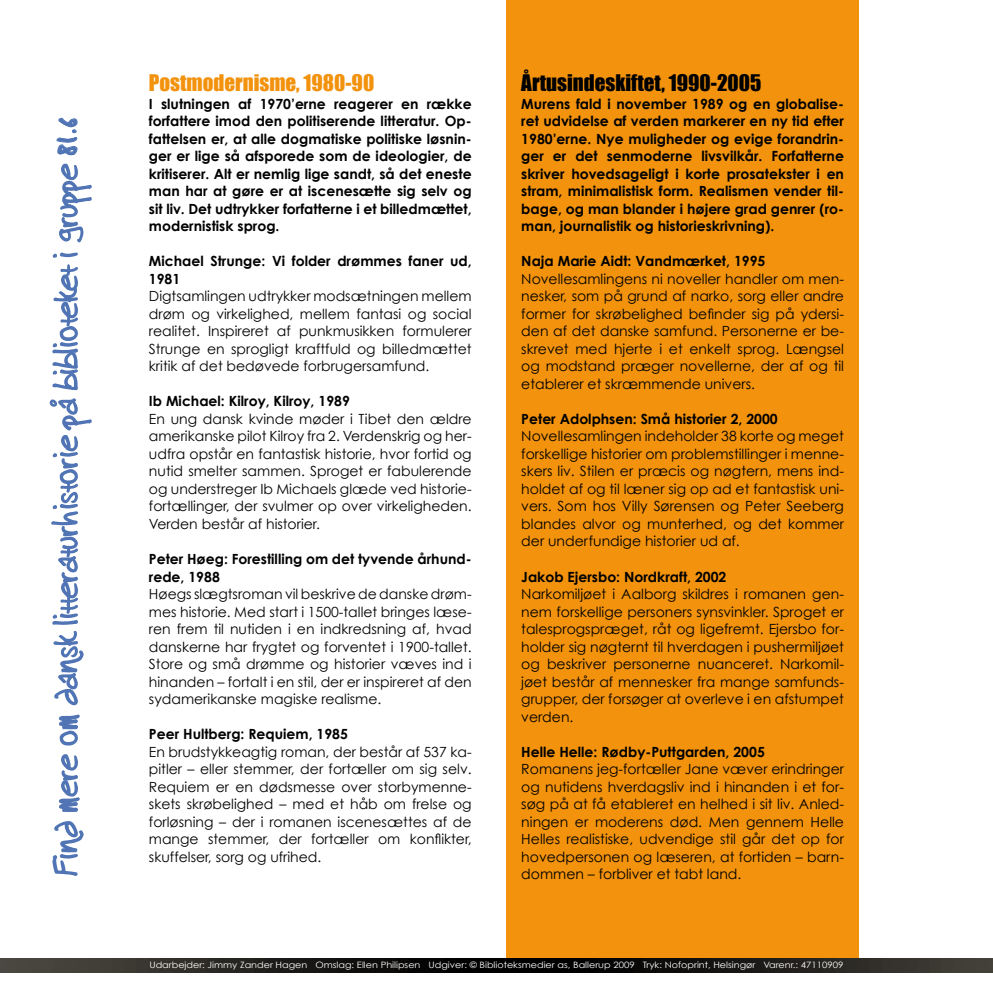
<style>
.page{position:relative;width:993px;height:993px;background:#fff}
.page>*{position:absolute;margin:0;border:0;box-sizing:border-box;transform-origin:0 0}
.t1{font:21px "Impact";color:#000}
.t2{font:21px "Impact";color:#f2920d}
.t3{font:14px/17.5px "Century Gothic";color:#000;text-align:justify}
.t4{font:700 14px/17.5px "Century Gothic";color:#000;text-align:justify}
.t5{font:8.75px "Century Gothic";color:#fff;scale:1.1 1}
</style>
<div class="page">
<div style="left:506px;top:0;width:352px;height:965px;background:#f2920d"></div>
<svg style="left:0;top:957px;width:992px;height:14px;background:#2f2b25"></svg>
<svg style="left:52px;top:821px;width:32px;height:55px"></svg>
<svg style="left:58px;top:754px;width:22px;height:58px"></svg>
<svg style="left:58px;top:714px;width:22px;height:32px"></svg>
<svg style="left:52px;top:252px;width:26px;height:139px"></svg>
<svg style="left:59px;top:163px;width:33px;height:80px"></svg>
<svg style="left:56px;top:118px;width:21px;height:37px"></svg>
<svg style="left:49px;top:398px;width:43px;height:308px"></svg>
<h1 class="t2" style="left:149px;top:70px;width:227px">Postmodernisme, 1980-90</h1>
<p class="t4" style="left:149px;top:94px;width:324px">I slutningen af 1970’erne reagerer en række forfattere imod den politiserende litteratur. Op&shy;fattelsen er, at alle dogmatiske politiske løsnin&shy;ger er lige så afsporede som de ideologier, de kritiserer. Alt er nemlig lige sandt, så det eneste man har at gøre er at iscenesætte sig selv og sit liv. Det udtrykker forfatterne i et billedmættet, modernistisk sprog.</p>
<p class="t4" style="left:149px;top:252px;width:324px">Michael Strunge: Vi folder drømmes faner ud,<br>1981</p>
<p class="t3" style="left:149px;top:287px;width:324px">Digtsamlingen udtrykker modsætningen mellem drøm og virkelighed, mellem fantasi og social realitet. Inspireret af punkmusikken formulerer Strunge en sprogligt kraftfuld og billedmættet kritik af det bedøvede forbrugersamfund.</p>
<p class="t4" style="left:149px;top:392px;width:202px">Ib Michael: Kilroy, Kilroy, 1989</p>
<p class="t3" style="left:149px;top:410px;width:324px">En ung dansk kvinde møder i Tibet den ældre amerikanske pilot Kilroy fra 2. Verdenskrig og her&shy;udfra opstår en fantastisk historie, hvor fortid og nutid smelter sammen. Sproget er fabulerende og understreger Ib Michaels glæde ved historie&shy;fortællinger, der svulmer op over virkeligheden.<br>Verden består af historier.</p>
<p class="t4" style="left:149px;top:549px;width:324px">Peter Høeg: Forestilling om det tyvende århund&shy;rede, 1988</p>
<p class="t3" style="left:149px;top:585px;width:324px">Høegs slægtsroman vil beskrive de danske drøm&shy;mes historie. Med start i 1500-tallet bringes læse&shy;ren frem til nutiden i en indkredsning af, hvad danskerne har frygtet og forventet i 1900-tallet.<br>Store og små drømme og historier væves ind i hinanden – fortalt i en stil, der er inspireret af den sydamerikanske magiske realisme.</p>
<p class="t4" style="left:149px;top:724px;width:200px">Peer Hultberg: Requiem, 1985</p>
<p class="t3" style="left:149px;top:742px;width:324px">En brudstykkeagtig roman, der består af 537 ka&shy;pitler – eller stemmer, der fortæller om sig selv.<br>Requiem er en dødsmesse over storbymenne&shy;skets skrøbelighed – med et håb om frelse og forløsning – der i romanen iscenesættes af de mange stemmer, der fortæller om konflikter, skuffelser, sorg og ufrihed.</p>
<h1 class="t1" style="left:521px;top:70px;width:241px">Årtusindeskiftet, 1990-2005</h1>
<p class="t4" style="left:521px;top:94px;width:324px">Murens fald i november 1989 og en globalise&shy;ret udvidelse af verden markerer en ny tid efter 1980’erne. Nye muligheder og evige forandrin&shy;ger er det senmoderne livsvilkår. Forfatterne skriver hovedsageligt i korte prosatekster i en stram, minimalistisk form. Realismen vender til&shy;bage, og man blander i højere grad genrer (ro&shy;man, journalistik og historieskrivning).</p>
<p class="t4" style="left:521px;top:252px;width:245px">Naja Marie Aidt: Vandmærket, 1995</p>
<p class="t3" style="left:521px;top:270px;width:324px">Novellesamlingens ni noveller handler om men&shy;nesker, som på grund af narko, sorg eller andre former for skrøbelighed befinder sig på ydersi&shy;den af det danske samfund. Personerne er be&shy;skrevet med hjerte i et enkelt sprog. Længsel og modstand præger novellerne, der af og til etablerer et skræmmende univers.</p>
<p class="t4" style="left:521px;top:409px;width:258px">Peter Adolphsen: Små historier 2, 2000</p>
<p class="t3" style="left:521px;top:427px;width:324px">Novellesamlingen indeholder 38 korte og meget forskellige historier om problemstillinger i menne&shy;skers liv. Stilen er præcis og nøgtern, mens ind&shy;holdet af og til læner sig op ad et fantastisk uni&shy;vers. Som hos Villy Sørensen og Peter Seeberg blandes alvor og munterhed, og det kommer der underfundige historier ud af.</p>
<p class="t4" style="left:521px;top:567px;width:206px">Jakob Ejersbo: Nordkraft, 2002</p>
<p class="t3" style="left:521px;top:585px;width:324px">Narkomiljøet i Aalborg skildres i romanen gen&shy;nem forskellige personers synsvinkler. Sproget er talesprogspræget, råt og ligefremt. Ejersbo for&shy;holder sig nøgternt til hverdagen i pushermiljøet og beskriver personerne nuanceret. Narkomil&shy;jøet består af mennesker fra mange samfunds&shy;grupper, der forsøger at overleve i en afstumpet verden.</p>
<p class="t4" style="left:521px;top:742px;width:245px">Helle Helle: Rødby-Puttgarden, 2005</p>
<p class="t3" style="left:521px;top:760px;width:324px">Romanens jeg-fortæller Jane væver erindringer og nutidens hverdagsliv ind i hinanden i et for&shy;søg på at få etableret en helhed i sit liv. Anled&shy;ningen er moderens død. Men gennem Helle Helles realistiske, udvendige stil går det op for hovedpersonen og læseren, at fortiden – barn&shy;dommen – forbliver et tabt land.</p>
<p class="t5" style="left:149px;top:959px;width:632px">Udarbejder: Jimmy Zander Hagen Omslag: Ellen Philipsen Udgiver: © Biblioteksmedier as, Ballerup 2009 Tryk: Nofoprint, Helsingør Varenr.: 47110909</p>
</div>
